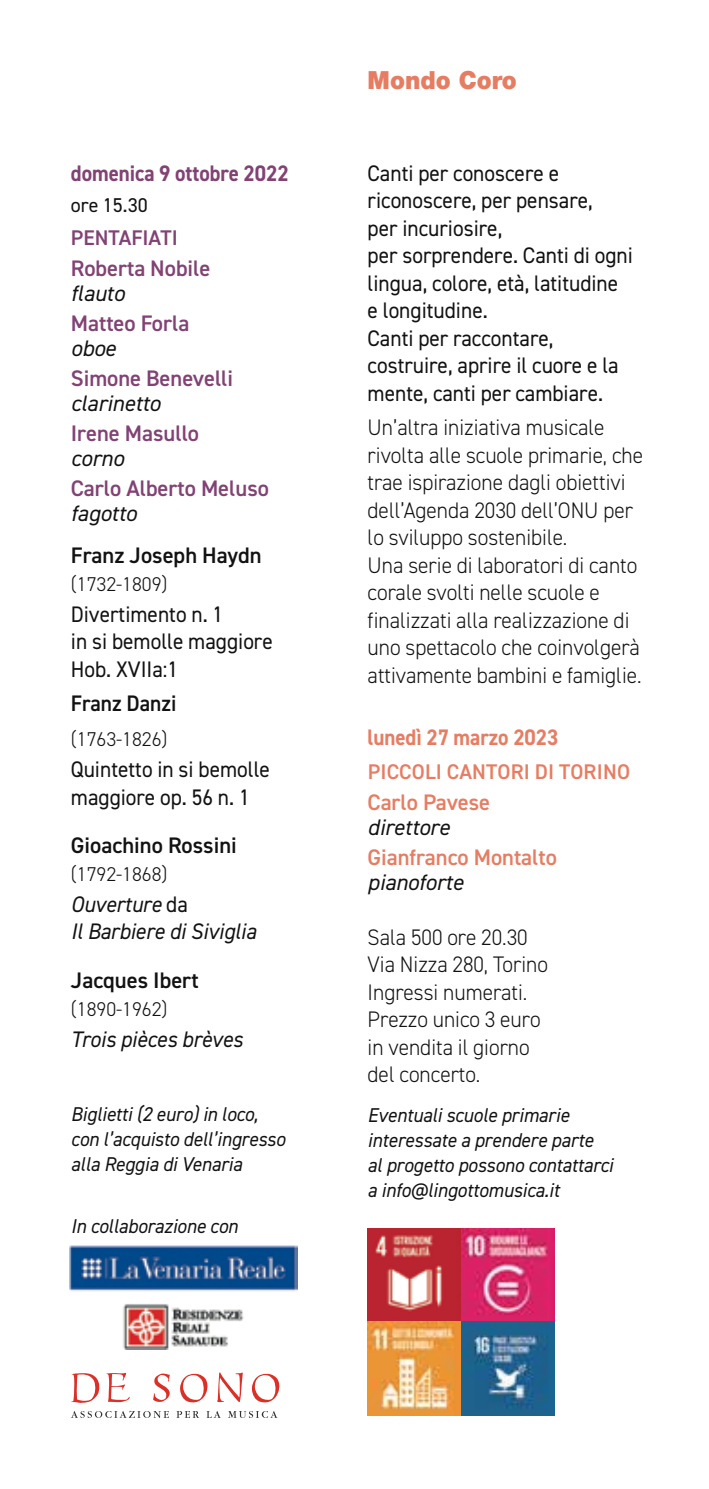
<style>
.page{position:relative;width:709px;height:1489px;background:#fff}
.page>*{position:absolute;margin:0;border:0;box-sizing:border-box;transform-origin:0 0}
.t1{font:900 25px "Helvetica Neue";color:#e67d62;scale:.95 1}
.t2{font:300 22.5px/27.5px "DIN2014";color:#121212;scale:.95 1}
.t3{font:22.5px/27.5px "DIN2014";color:#121212;scale:.95 1}
.t4{font:600 22.5px "DIN2014";color:#824274}
.t5{font:italic 22.5px "DIN2014";color:#121212}
.t6{font:italic 22.5px/27.5px "DIN2014";color:#121212;scale:.95 1}
.t7{font:600 22.5px "DIN2014";color:#121212}
.t8{font:600 22.5px "DIN2014";color:#e67d62}
.t9{font:700 22.5px "DIN2014";color:#824274;scale:.93 1}
.t10{font:700 22.5px "DIN2014";color:#e67d62;scale:.93 1}
.t11{font:600 22.5px "DIN2014";color:#121212;scale:.95 1}
.t12{font:600 21.25px "DIN2014";letter-spacing:.01em;color:#e67d62}
.t13{font:600 21.25px "DIN2014";color:#824274}
.t14{font:italic 20px/25px "DIN2014";color:#121212;scale:.95 1}
.t15{font:300 20px "DIN2014";color:#121212}
.t16{font:20px "DIN2014";color:#121212}
.s1{font-style:normal}
</style>
<div class="page">
<img style="left:69px;top:1245px;width:228px;height:103px">
<img style="left:367px;top:1228px;width:187px;height:186px">
<svg style="left:72px;top:1410px;width:97px;height:7px"></svg>
<svg style="left:176px;top:1411px;width:22px;height:6px"></svg>
<svg style="left:206px;top:1411px;width:14px;height:6px"></svg>
<svg style="left:228px;top:1411px;width:49px;height:6px"></svg>
<svg style="left:217px;top:1372px;width:26px;height:30px"></svg>
<svg style="left:106px;top:1372px;width:24px;height:30px"></svg>
<svg style="left:153px;top:1373px;width:17px;height:29px"></svg>
<svg style="left:71px;top:1373px;width:29px;height:29px"></svg>
<svg style="left:251px;top:1373px;width:29px;height:29px"></svg>
<svg style="left:180px;top:1373px;width:28px;height:29px"></svg>
<p class="t9" style="left:71px;top:158px;width:236px">domenica 9 ottobre 2022</p>
<p class="t16" style="left:71px;top:192px;width:78px">ore 15.30</p>
<p class="t13" style="left:71px;top:224px;width:108px">PENTAFIATI</p>
<p class="t4" style="left:71px;top:253px;width:141px">Roberta Nobile</p>
<p class="t5" style="left:71px;top:279px;width:55px">flauto</p>
<p class="t4" style="left:71px;top:308px;width:120px">Matteo Forla</p>
<p class="t5" style="left:71px;top:334px;width:47px">oboe</p>
<p class="t4" style="left:71px;top:363px;width:164px">Simone Benevelli</p>
<p class="t5" style="left:71px;top:389px;width:91px">clarinetto</p>
<p class="t4" style="left:71px;top:418px;width:130px">Irene Masullo</p>
<p class="t5" style="left:71px;top:444px;width:55px">corno</p>
<p class="t4" style="left:71px;top:473px;width:199px">Carlo Alberto Meluso</p>
<p class="t5" style="left:71px;top:499px;width:67px">fagotto</p>
<p class="t7" style="left:71px;top:540px;width:192px">Franz Joseph Haydn</p>
<p class="t15" style="left:71px;top:571px;width:98px">(1732-1809)</p>
<p class="t3" style="left:71px;top:599px;width:214px">Divertimento n. 1<br>in si bemolle maggiore<br>Hob. XVIIa:1</p>
<p class="t11" style="left:71px;top:688px;width:113px">Franz Danzi</p>
<p class="t15" style="left:71px;top:726px;width:98px">(1763-1826)</p>
<p class="t3" style="left:71px;top:755px;width:211px">Quintetto in si bemolle maggiore op. 56 n. 1</p>
<p class="t7" style="left:71px;top:830px;width:167px">Gioachino Rossini</p>
<p class="t15" style="left:71px;top:861px;width:98px">(1792-1868)</p>
<p class="t6" style="left:71px;top:889px;width:197px">Ouverture <span class="s1">da<br></span>Il Barbiere di Siviglia</p>
<p class="t7" style="left:71px;top:965px;width:129px">Jacques Ibert</p>
<p class="t15" style="left:71px;top:996px;width:98px">(1890-1962)</p>
<p class="t6" style="left:71px;top:1024px;width:182px">Trois pièces brèves</p>
<p class="t14" style="left:71px;top:1100px;width:227px">Biglietti (2 euro) in loco, con l’acquisto dell’ingresso alla Reggia di Venaria</p>
<p class="t14" style="left:71px;top:1212px;width:177px">In collaborazione con</p>
<p class="t1" style="left:367px;top:65px;width:158px">Mondo Coro</p>
<p class="t3" style="left:367px;top:159px;width:281px">Canti per conoscere e riconoscere, per pensare,<br>per incuriosire,<br>per sorprendere. Canti di ogni lingua, colore, età, latitudine e longitudine.<br>Canti per raccontare, costruire, aprire il cuore e la mente, canti per cambiare.</p>
<p class="t2" style="left:367px;top:414px;width:291px">Un’altra iniziativa musicale rivolta alle scuole primarie, che trae ispirazione dagli obiettivi dell’Agenda 2030 dell’ONU per lo sviluppo sostenibile.<br>Una serie di laboratori di canto corale svolti nelle scuole e finalizzati alla realizzazione di uno spettacolo che coinvolgerà attivamente bambini e famiglie.</p>
<p class="t10" style="left:367px;top:722px;width:207px">lunedì 27 marzo 2023</p>
<p class="t12" style="left:368px;top:757px;width:264px">PICCOLI CANTORI DI TORINO</p>
<p class="t8" style="left:367px;top:787px;width:124px">Carlo Pavese</p>
<p class="t5" style="left:367px;top:812px;width:84px">direttore</p>
<p class="t8" style="left:367px;top:842px;width:191px">Gianfranco Montalto</p>
<p class="t5" style="left:367px;top:867px;width:97px">pianoforte</p>
<p class="t2" style="left:367px;top:923px;width:191px">Sala 500 ore 20.30<br>Via Nizza 280, Torino<br>Ingressi numerati.<br>Prezzo unico 3 euro in vendita il giorno del concerto.</p>
<p class="t14" style="left:367px;top:1101px;width:260px">Eventuali scuole primarie interessate a prendere parte<br>al progetto possono contattarci a info@lingottomusica.it</p>
</div>
